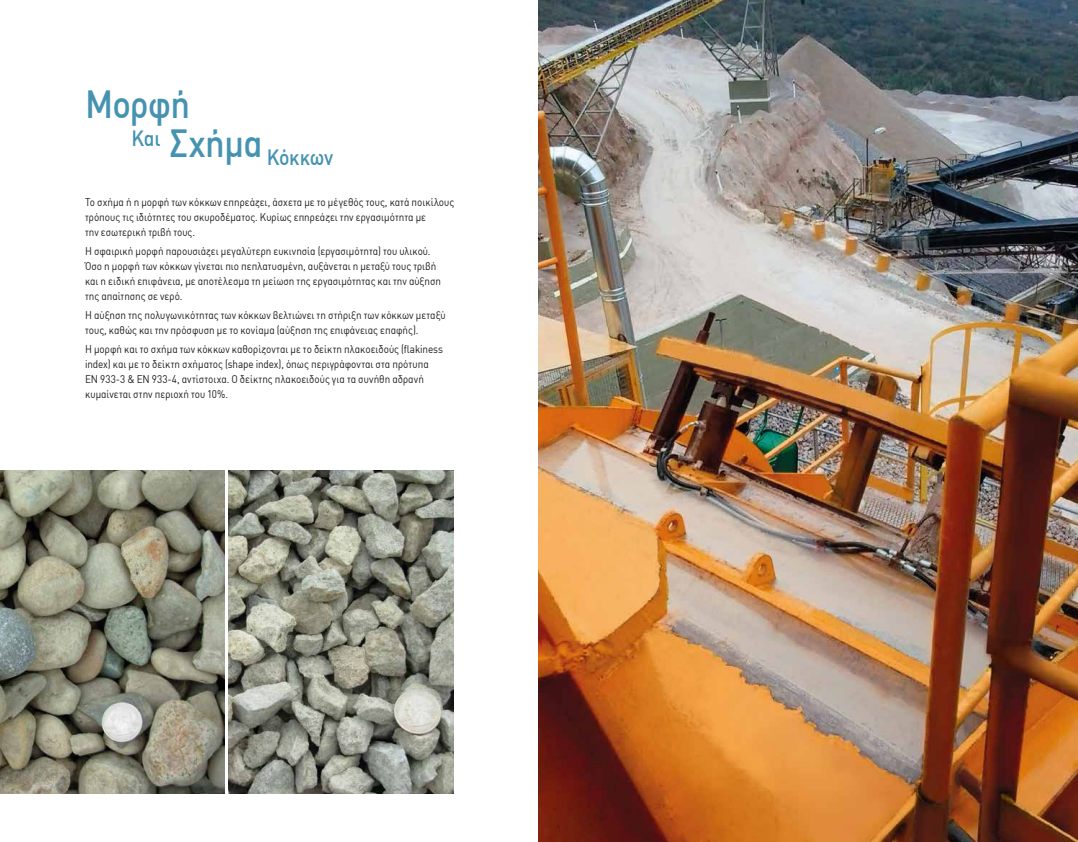
<style>
.page{position:relative;width:1078px;height:842px;background:#fff}
.page>*{position:absolute;margin:0;border:0;box-sizing:border-box;transform-origin:0 0}
.t1{font:500 38.5px "DIN Greek";letter-spacing:-.02em;color:#4592b1;scale:.9 1}
.t2{font:500 21.6px "DIN Greek";letter-spacing:-.02em;color:#4592b1;scale:.9 1}
.t3{font:11px/15px "DIN Greek";color:#1d1d1b;scale:.9 1}
</style>
<div class="page">
<img style="left:539px;top:0;width:538px;height:842px">
<img style="left:228px;top:470px;width:225px;height:323px">
<img style="left:0;top:470px;width:225px;height:323px">
<h1 class="t1" style="left:85px;top:82px;width:118px">Μορφή</h1>
<h2 class="t2" style="left:169px;top:144px;width:184px"><sup>Σχήµα</sup> Κόκκων</h2>
<h2 class="t2" style="left:131px;top:126px;width:34px">Και</h2>
<p class="t3" style="left:85px;top:195px;width:411px">Το σχήµα ή η µορφή των κόκκων επηρεάζει, άσχετα µε το µέγεθός τους, κατά ποικίλους τρόπους τις ιδιότητες του σκυροδέµατος. Κυρίως επηρεάζει την εργασιµότητα µε<br>την εσωτερική τριβή τους.</p>
<p class="t3" style="left:85px;top:244px;width:397px">Η σφαιρική µορφή παρουσιάζει µεγαλύτερη ευκινησία (εργασιµότητα) του υλικού.<br>Όσο η µορφή των κόκκων γίνεται πιο πεπλατυσµένη, αυξάνεται η µεταξύ τους τριβή και η ειδική επιφάνεια, µε αποτέλεσµα τη µείωση της εργασιµότητας και την αύξηση της απαίτησης σε νερό.</p>
<p class="t3" style="left:85px;top:308px;width:402px">Η αύξηση της πολυγωνικότητας των κόκκων βελτιώνει τη στήριξη των κόκκων µεταξύ τους, καθώς και την πρόσφυση µε το κονίαµα (αύξηση της επιφάνειας επαφής).</p>
<p class="t3" style="left:85px;top:342px;width:399px">Η µορφή και το σχήµα των κόκκων καθορίζονται µε το δείκτη πλακοειδούς (flakiness index) και µε το δείκτη σχήµατος (shape index), όπως περιγράφονται στα πρότυπα ΕΝ 933-3 &amp; ΕΝ 933-4, αντίστοιχα. Ο δείκτης πλακοειδούς για τα συνήθη αδρανή κυµαίνεται στην περιοχή του 10%.</p>
</div>
